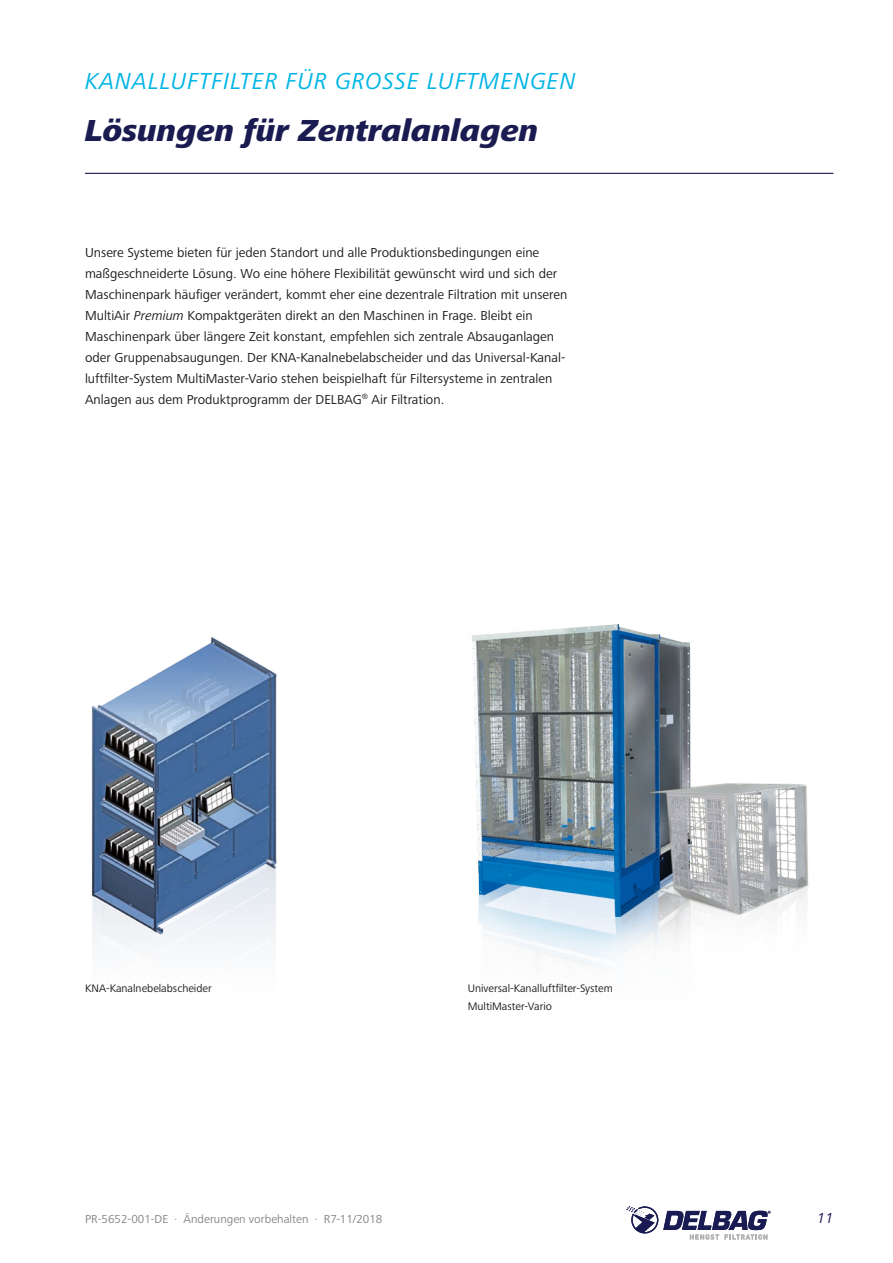
<style>
.page{position:relative;width:893px;height:1263px;background:#fff}
.page>*{position:absolute;margin:0;border:0;box-sizing:border-box;transform-origin:0 0}
.t1{font:italic 800 31.5px "Frutiger Next LTW1 G";color:#191b51}
.t2{font:italic 24px "Frutiger Next LTW1 G";letter-spacing:.04em;color:#00b5e6}
.t3{font:italic 15px "Frutiger Next LTW1 G";color:#191b51}
.t4{font:13.5px/21px "Frutiger Next LTW1 G";color:#1d1d1b}
.t5{font:12px "Frutiger Next LTW1 G";color:#878787}
.t6{font:11.25px/18px "Frutiger Next LTW1 G";color:#1d1d1b}
.s1{font-style:italic}
</style>
<div class="page">
<svg style="left:626px;top:1206px;width:144px;height:33px"></svg>
<hr style="left:85px;top:173px;width:748px;height:1px;background:#191b51">
<img style="left:472px;top:624px;width:219px;height:343px">
<img style="left:91px;top:637px;width:186px;height:311px">
<img style="left:609px;top:766px;width:200px;height:201px">
<h2 class="t2" style="left:85px;top:67px;width:492px">KANALLUFTFILTER FÜR GROSSE LUFTMENGEN</h2>
<h1 class="t1" style="left:85px;top:113px;width:455px">Lösungen für Zentralanlagen</h1>
<p class="t4" style="left:85px;top:242px;width:484px">Unsere Systeme bieten für jeden Standort und alle Produktionsbedingungen eine maßgeschneiderte Lösung. Wo eine höhere Flexibilität gewünscht wird und sich der Maschinenpark häufiger verändert, kommt eher eine dezentrale Filtration mit unseren MultiAir <span class="s1">Premium</span> Kompaktgeräten direkt an den Maschinen in Frage. Bleibt ein Maschinenpark über längere Zeit konstant, empfehlen sich zentrale Absauganlagen oder Gruppenabsaugungen. Der KNA-Kanalnebelabscheider und das Universal-Kanal&shy;luftfilter-System MultiMaster-Vario stehen beispielhaft für Filtersysteme in zentralen Anlagen aus dem Produktprogramm der DELBAG<sup>®</sup> Air Filtration.</p>
<p class="t6" style="left:85px;top:979px;width:128px">KNA-Kanalnebelabscheider</p>
<p class="t6" style="left:468px;top:979px;width:147px">Universal-Kanalluftfilter-System<br>MultiMaster-Vario</p>
<p class="t5" style="left:85px;top:1212px;width:299px">PR-5652-001-DE · Änderungen vorbehalten · R7-11/2018</p>
<p class="t3" style="left:817px;top:1209px;width:18px">11</p>
</div>
